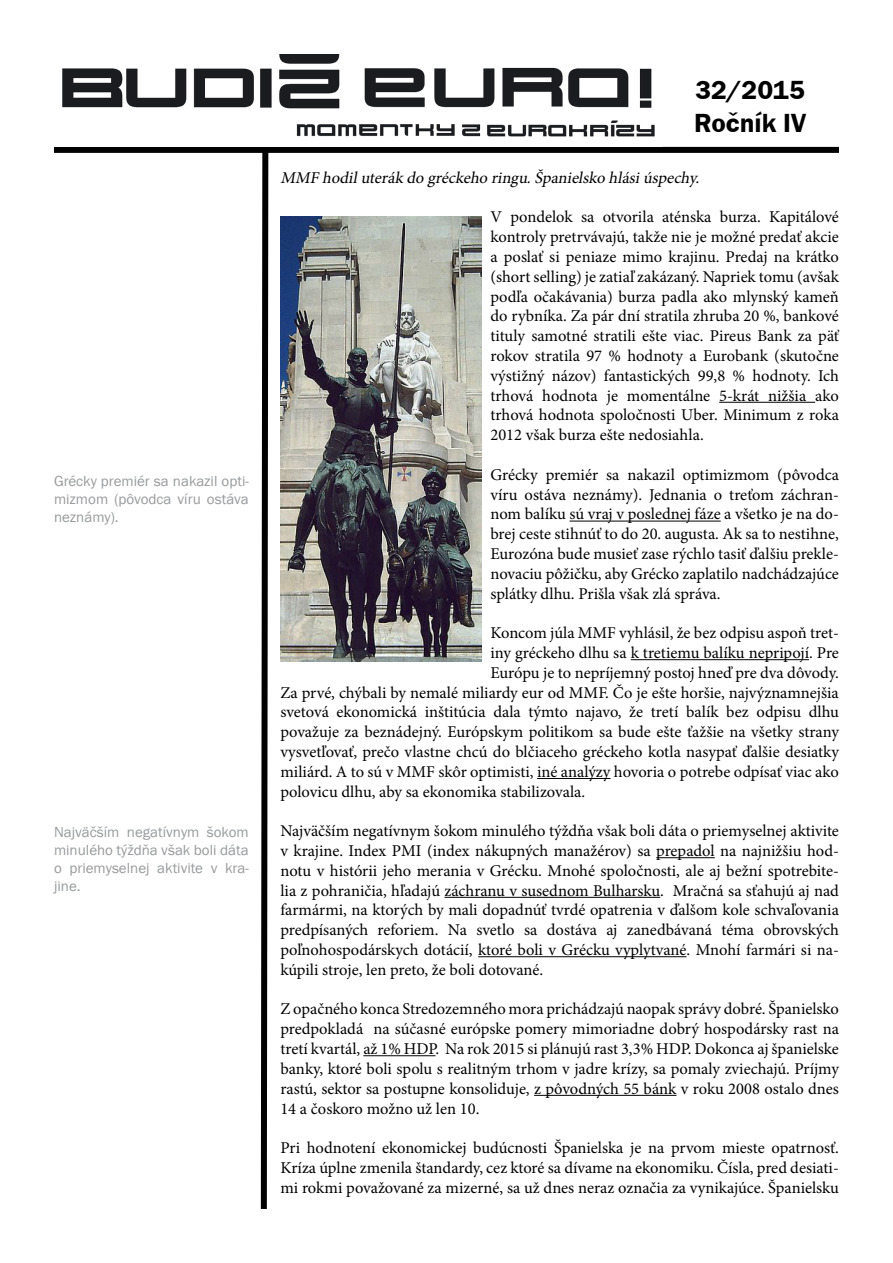
<style>
.page{position:relative;width:893px;height:1263px;background:#fff}
.page>*{position:absolute;margin:0;border:0;box-sizing:border-box;transform-origin:0 0}
.t1{font:600 27px/32.4px "Franklin Gothic Itc TEE";color:#000}
.t2{font:16.5px/19.8px "Minion Pro";color:#000;text-align:justify}
.t3{font:italic 16.5px "Minion Pro";color:#000}
.t4{font:15px/18px "Franklin Gothic Itc TEE";color:#97999c;text-align:justify}
</style>
<div class="page">
<div style="left:54px;top:147px;width:785px;height:6px;background:#000"></div>
<svg style="left:258px;top:152px;width:13px;height:1057px"></svg>
<img style="left:62px;top:54px;width:593px;height:83px">
<hr style="left:719px;top:402px;width:96px;height:1px;background:#000">
<hr style="left:569px;top:521px;width:152px;height:1px;background:#000">
<hr style="left:631px;top:659px;width:178px;height:1px;background:#000">
<hr style="left:537px;top:778px;width:73px;height:1px;background:#000">
<hr style="left:656px;top:857px;width:59px;height:1px;background:#000">
<hr style="left:444px;top:897px;width:216px;height:1px;background:#000">
<hr style="left:478px;top:956px;width:208px;height:1px;background:#000">
<hr style="left:363px;top:1055px;width:72px;height:1px;background:#000">
<hr style="left:534px;top:1095px;width:142px;height:1px;background:#000">
<img style="left:280px;top:217px;width:202px;height:445px">
<p class="t4" style="left:54px;top:472px;width:196px">Grécky premiér sa nakazil opti&shy;mizmom (pôvodca víru ostáva neznámy).</p>
<p class="t4" style="left:54px;top:823px;width:196px">Najväčším negatívnym šokom minulého týždňa však boli dáta o priemyselnej aktivite v kra&shy;jine.</p>
<h1 class="t1" style="left:694px;top:75px;width:113px">32/2015<br>Ročník IV</h1>
<p class="t3" style="left:280px;top:166px;width:424px">MMF hodiluterák do gréckeho ringu.Španielsko hlásiúspechy.</p>
<p class="t2" style="left:490px;top:207px;width:350px">V pondelok sa otvorila aténska burza. Kapitálové kontroly pretrvávajú, takže nie je možné predať akcie a poslať si peniaze mimo krajinu. Predaj na krátko (short selling) je zatiaľ zakázaný. Napriek tomu (avšak podľa očakávania) burza padla ako mlynský kameň do rybníka. Za pár dní stratila zhruba 20 %, bankové tituly samotné stratili ešte viac. Pireus Bank za päť rokov stratila 97 % hodnoty a Eurobank (skutočne výstižný názov) fantastických 99,8 % hodnoty. Ich trhová hodnota je momentálne 5-krát nižšia ako trhová hodnota spoločnosti Uber. Minimum z roka 2012 však burza ešte nedosiahla.</p>
<p class="t2" style="left:490px;top:465px;width:350px">Grécky premiér sa nakazil optimizmom (pôvodca víru ostáva neznámy). Jednania o treťom záchran&shy;nom balíku sú vraj v poslednej fáze a všetko je na do&shy;brej ceste stihnúť to do 20. augusta. Ak sa to nestihne, Eurozóna bude musieť zase rýchlo tasiť ďalšiu prekle&shy;novaciu pôžičku, aby Grécko zaplatilo nadchádzajúce splátky dlhu. Prišla však zlá správa.</p>
<p class="t2" style="left:490px;top:623px;width:350px">Koncom júla MMF vyhlásil, že bez odpisu aspoň tret-</p>
<p class="t2" style="left:490px;top:643px;width:350px">iny gréckeho dlhu sa k tretiemu balíku nepripojí. Pre</p>
<p class="t2" style="left:490px;top:663px;width:350px">Európu je to nepríjemný postoj hneď pre dva dôvody.</p>
<p class="t2" style="left:280px;top:682px;width:560px">Za prvé, chýbali by nemalé miliardy eur od MMF. Čo je ešte horšie, najvýznamnejšia</p>
<p class="t2" style="left:280px;top:702px;width:560px">svetová ekonomická inštitúcia dala týmto najavo, že tretí balík bez odpisu dlhu</p>
<p class="t2" style="left:280px;top:722px;width:560px">považuje za beznádejný. Európskym politikom sa bude ešte ťažšie na všetky strany</p>
<p class="t2" style="left:280px;top:742px;width:560px">vysvetľovať, prečo vlastne chcú do blčiaceho gréckeho kotla nasypať ďalšie desiatky</p>
<p class="t2" style="left:280px;top:762px;width:560px">miliárd. A to sú v MMF skôr optimisti, iné analýzy hovoria o potrebe odpísať viac ako</p>
<p class="t2" style="left:280px;top:781px;width:306px">polovicu dlhu, aby sa ekonomika stabilizovala.</p>
<p class="t2" style="left:280px;top:821px;width:560px">Najväčším negatívnym šokom minulého týždňa však boli dáta o priemyselnej aktivite v krajine. Index PMI (index nákupných manažérov) sa prepadol na najnižšiu hod&shy;notu v histórii jeho merania v Grécku. Mnohé spoločnosti, ale aj bežní spotrebite&shy;lia z pohraničia, hľadajú záchranu v susednom Bulharsku. Mračná sa sťahujú aj nad farmármi, na ktorých by mali dopadnúť tvrdé opatrenia v ďalšom kole schvaľovania predpísaných reforiem. Na svetlo sa dostáva aj zanedbávaná téma obrovských poľnohospodárskych dotácií, ktoré boli v Grécku vyplytvané. Mnohí farmári si na&shy;kúpili stroje, len preto, že boli dotované.</p>
<p class="t2" style="left:280px;top:999px;width:560px">Z opačného konca Stredozemného mora prichádzajú naopak správy dobré. Španielsko predpokladá na súčasné európske pomery mimoriadne dobrý hospodársky rast na tretí kvartál, až 1% HDP. Na rok 2015 si plánujú rast 3,3% HDP. Dokonca aj španielske banky, ktoré boli spolu s realitným trhom v jadre krízy, sa pomaly zviechajú. Príjmy rastú, sektor sa postupne konsoliduje, z pôvodných 55 bánk v roku 2008 ostalo dnes 14 a čoskoro možno už len 10.</p>
<p class="t2" style="left:280px;top:1138px;width:560px">Pri hodnotení ekonomickej budúcnosti Španielska je na prvom mieste opatrnosť.<br>Kríza úplne zmenila štandardy, cez ktoré sa dívame na ekonomiku. Čísla, pred desiati&shy;mi rokmi považované za mizerné, sa už dnes neraz označia za vynikajúce. Španielsku</p>
</div>
